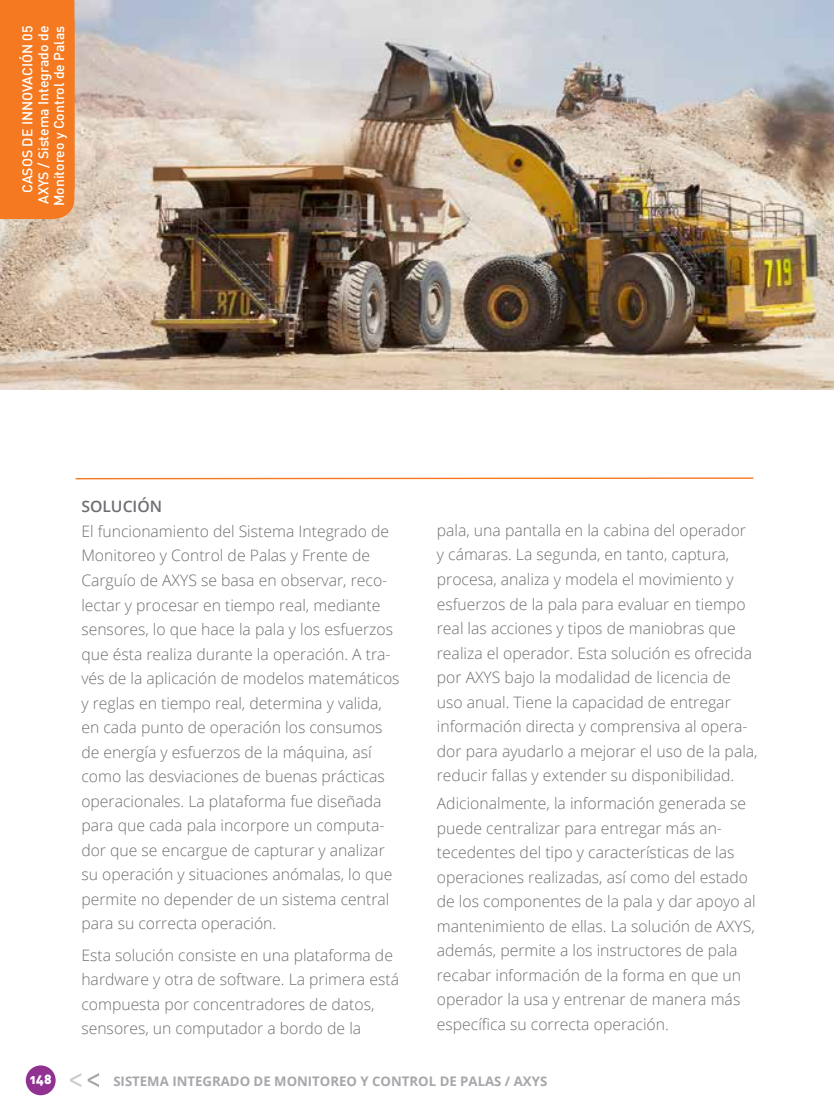
<style>
.page{position:relative;width:834px;height:1117px;background:#fff}
.page>*{position:absolute;margin:0;border:0;box-sizing:border-box;transform-origin:0 0}
.t1{font:300 15.75px/24.5px "Open Sans";color:#6d6e71}
.t2{font:600 15.75px "Open Sans";color:#6d6e71}
.t3{font:500 14px/15.8px "DIN";color:#fff;text-align:justify}
.t4{font:700 13.12px "Open Sans";color:#a5a7aa}
.t5{font:13.12px "DIN Black Alternate";color:#fff}
</style>
<div class="page">
<svg style="left:88px;top:1073px;width:11px;height:13px"></svg>
<svg style="left:70px;top:1073px;width:11px;height:13px"></svg>
<div style="left:26px;top:1065px;width:30px;height:29px;background:#913192;border-radius:50%"></div>
<img style="left:0;top:0;width:833px;height:389px">
<svg style="left:75px;top:477px;width:679px;height:3px"></svg>
<div style="left:0;top:0;width:74px;height:219px;background:#f47920"></div>
<p class="t3" style="left:19px;top:206px;width:182px;text-indent:13px;rotate:-90deg">CASOS DE INNOVACIÓN 05<br>AXYS / Sistema Integrado de Monitoreo y Control de Palas</p>
<p class="t5" style="left:30px;top:1069px;width:24px">148</p>
<p class="t2" style="left:81px;top:496px;width:82px">SOLUCIÓN</p>
<p class="t1" style="left:81px;top:518px;width:320px">El funcionamiento del Sistema Integrado de Monitoreo y Control de Palas y Frente de Carguío de AXYS se basa en observar, reco&shy;lectar y procesar en tiempo real, mediante sensores, lo que hace la pala y los esfuerzos que ésta realiza durante la operación. A tra&shy;vés de la aplicación de modelos matemáticos y reglas en tiempo real, determina y valida, en cada punto de operación los consumos de energía y esfuerzos de la máquina, así como las desviaciones de buenas prácticas operacionales. La plataforma fue diseñada para que cada pala incorpore un computa&shy;dor que se encargue de capturar y analizar su operación y situaciones anómalas, lo que permite no depender de un sistema central para su correcta operación.</p>
<p class="t1" style="left:81px;top:942px;width:319px">Esta solución consiste en una plataforma de hardware y otra de software. La primera está compuesta por concentradores de datos, sensores, un computador a bordo de la</p>
<p class="t1" style="left:437px;top:517px;width:322px">pala, una pantalla en la cabina del operador<br>y cámaras. La segunda, en tanto, captura, procesa, analiza y modela el movimiento y esfuerzos de la pala para evaluar en tiempo real las acciones y tipos de maniobras que realiza el operador. Esta solución es ofrecida por AXYS bajo la modalidad de licencia de uso anual. Tiene la capacidad de entregar información directa y comprensiva al opera&shy;dor para ayudarlo a mejorar el uso de la pala, reducir fallas y extender su disponibilidad.</p>
<p class="t1" style="left:437px;top:790px;width:320px">Adicionalmente, la información generada se puede centralizar para entregar más an&shy;tecedentes del tipo y características de las operaciones realizadas, así como del estado de los componentes de la pala y dar apoyo al mantenimiento de ellas. La solución de AXYS, además, permite a los instructores de pala recabar información de la forma en que un operador la usa y entrenar de manera más específica su correcta operación.</p>
<p class="t4" style="left:113px;top:1071px;width:435px">SISTEMA INTEGRADO DE MONITOREO Y CONTROL DE PALAS / AXYS</p>
</div>
